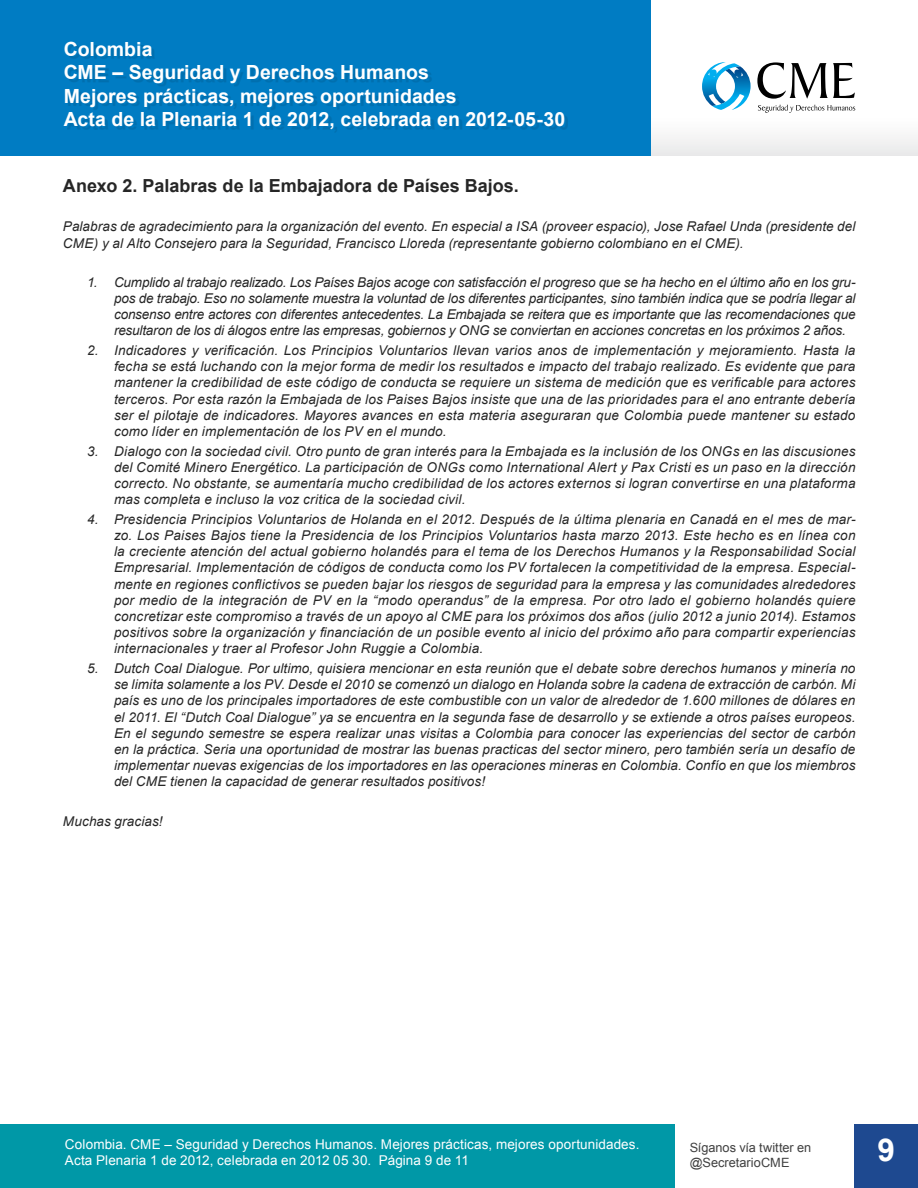
<style>
.page{position:relative;width:918px;height:1188px;background:#fff}
.page>*{position:absolute;margin:0;border:0;box-sizing:border-box;transform-origin:0 0}
.t1{font:700 31.5px "Arial";color:#fff}
.t2{font:700 19.5px/23.4px "Arial";color:#fff}
.t3{font:700 18px "Arial";color:#262626}
.t4{font:italic 13.5px/16.2px "Arial";letter-spacing:.01em;color:#262626;text-align:justify}
.t5{font:13.5px/16.2px "Arial";letter-spacing:.01em;color:#fff}
.t6{font:12.75px/14.7px "Arial";color:#404040}
</style>
<div class="page">
<div style="left:854px;top:1124px;width:64px;height:64px;background:#1e4990"></div>
<div style="left:0;top:1124px;width:675px;height:64px;background:#0098a7"></div>
<div style="left:0;top:0;width:651px;height:155px;background:#007cc3"></div>
<div style="left:651px;top:0;width:267px;height:155px;background:linear-gradient(to bottom,#fff,#f6f7f7)"></div>
<div style="left:67px;top:45px;width:500px;height:87px;background:#000;opacity:.1"></div>
<svg style="left:757px;top:62px;width:98px;height:37px"></svg>
<svg style="left:758px;top:105px;width:97px;height:8px"></svg>
<svg style="left:702px;top:62px;width:49px;height:48px"></svg>
<h2 class="t2" style="left:64px;top:38px;width:503px">Colombia<br>CME – Seguridad y Derechos Humanos<br>Mejores prácticas, mejores oportunidades<br>Acta de la Plenaria 1 de 2012, celebrada en 2012-05-30</h2>
<h3 class="t3" style="left:63px;top:174px;width:457px">Anexo 2. Palabras de la Embajadora de Países Bajos.</h3>
<p class="t4" style="left:63px;top:219px;width:794px">Palabras de agradecimiento para la organización del evento. En especial a ISA (proveer espacio), Jose Rafael Unda (presidente del<br>CME) y al Alto Consejero para la Seguridad, Francisco Lloreda (representante gobierno colombiano en el CME).</p>
<p class="t4" style="left:114px;top:274px;width:743px;text-indent:-27px">1. Cumplido al trabajo realizado. Los Países Bajos acoge con satisfacción el progreso que se ha hecho en el último año en los gru&shy;pos de trabajo. Eso no solamente muestra la voluntad de los diferentes participantes, sino también indica que se podría llegar al consenso entre actores con diferentes antecedentes. La Embajada se reitera que es importante que las recomendaciones que resultaron de los di álogos entre las empresas, gobiernos y ONG se conviertan en acciones concretas en los próximos 2 años.</p>
<p class="t4" style="left:114px;top:342px;width:743px;text-indent:-27px">2. Indicadores y verificación. Los Principios Voluntarios llevan varios anos de implementación y mejoramiento. Hasta la fecha se está luchando con la mejor forma de medir los resultados e impacto del trabajo realizado. Es evidente que para mantener la credibilidad de este código de conducta se requiere un sistema de medición que es verificable para actores terceros. Por esta razón la Embajada de los Paises Bajos insiste que una de las prioridades para el ano entrante debería ser el pilotaje de indicadores. Mayores avances en esta materia aseguraran que Colombia puede mantener su estado como líder en implementación de los PV en el mundo.</p>
<p class="t4" style="left:114px;top:443px;width:743px;text-indent:-27px">3. Dialogo con la sociedad civil. Otro punto de gran interés para la Embajada es la inclusión de los ONGs en las discusiones del Comité Minero Energético. La participación de ONGs como International Alert y Pax Cristi es un paso en la dirección correcto. No obstante, se aumentaría mucho credibilidad de los actores externos si logran convertirse en una plataforma mas completa e incluso la voz critica de la sociedad civil.</p>
<p class="t4" style="left:114px;top:511px;width:743px;text-indent:-27px">4. Presidencia Principios Voluntarios de Holanda en el 2012. Después de la última plenaria en Canadá en el mes de mar&shy;zo. Los Paises Bajos tiene la Presidencia de los Principios Voluntarios hasta marzo 2013. Este hecho es en línea con la creciente atención del actual gobierno holandés para el tema de los Derechos Humanos y la Responsabilidad Social Empresarial. Implementación de códigos de conducta como los PV fortalecen la competitividad de la empresa. Especial&shy;mente en regiones conflictivos se pueden bajar los riesgos de seguridad para la empresa y las comunidades alrededores por medio de la integración de PV en la “modo operandus” de la empresa. Por otro lado el gobierno holandés quiere concretizar este compromiso a través de un apoyo al CME para los próximos dos años (julio 2012 a junio 2014). Estamos positivos sobre la organización y financiación de un posible evento al inicio del próximo año para compartir experiencias internacionales y traer al Profesor John Ruggie a Colombia.</p>
<p class="t4" style="left:114px;top:660px;width:743px;text-indent:-27px">5. Dutch Coal Dialogue. Por ultimo, quisiera mencionar en esta reunión que el debate sobre derechos humanos y minería no se limita solamente a los PV. Desde el 2010 se comenzó un dialogo en Holanda sobre la cadena de extracción de carbón. Mi país es uno de los principales importadores de este combustible con un valor de alrededor de 1.600 millones de dólares en el 2011. El “Dutch Coal Dialogue” ya se encuentra en la segunda fase de desarrollo y se extiende a otros países europeos.<br>En el segundo semestre se espera realizar unas visitas a Colombia para conocer las experiencias del sector de carbón en la práctica. Seria una oportunidad de mostrar las buenas practicas del sector minero, pero también sería un desafío de implementar nuevas exigencias de los importadores en las operaciones mineras en Colombia. Confío en que los miembros del CME tienen la capacidad de generar resultados positivos!</p>
<p class="t4" style="left:63px;top:813px;width:101px">Muchas gracias!</p>
<p class="t5" style="left:65px;top:1137px;width:576px">Colombia. CME – Seguridad y Derechos Humanos. Mejores prácticas, mejores oportunidades.<br>Acta Plenaria 1 de 2012, celebrada en 2012 05 30. Página 9 de 11</p>
<p class="t6" style="left:690px;top:1141px;width:123px">Síganos vía twitter en @SecretarioCME</p>
<h1 class="t1" style="left:877px;top:1128px;width:19px">9</h1>
</div>
